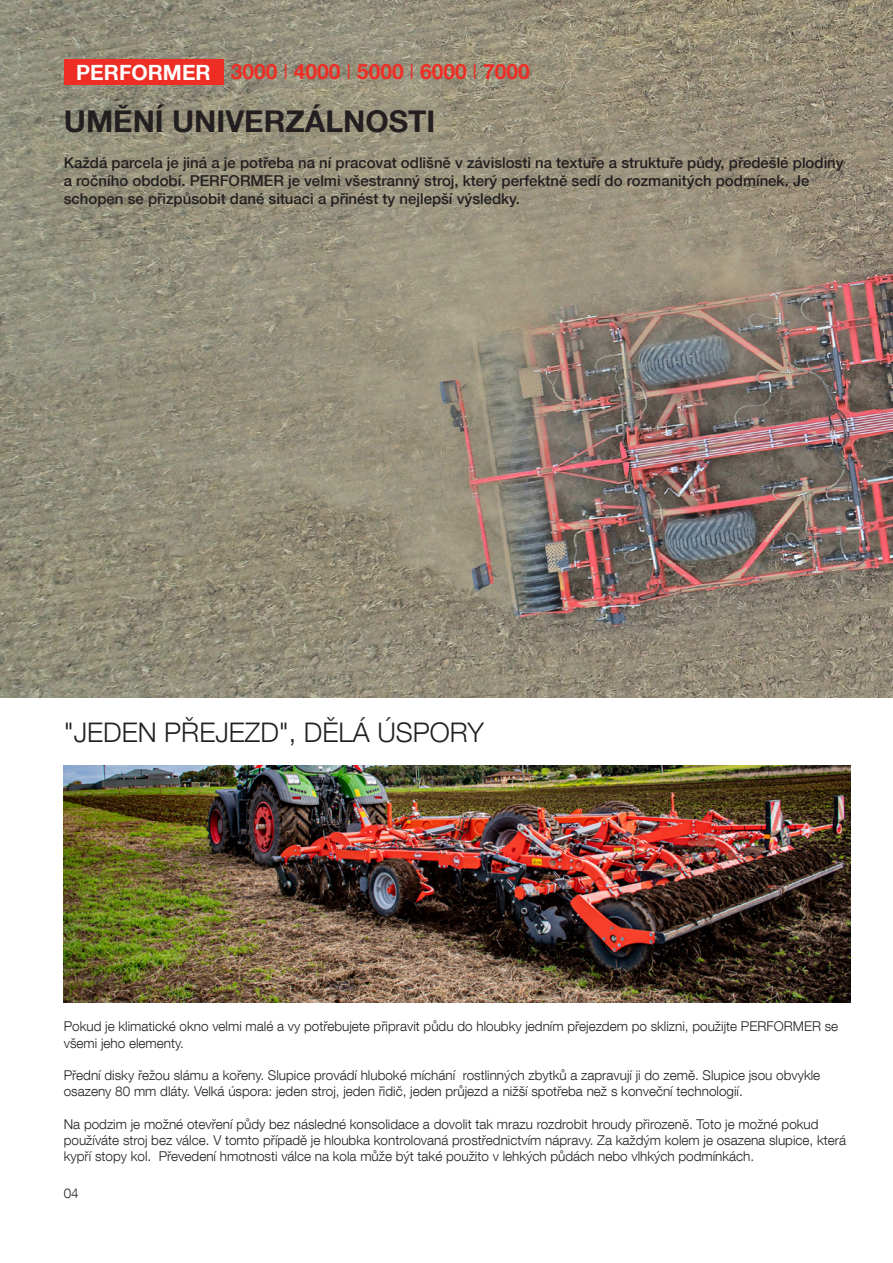
<style>
.page{position:relative;width:893px;height:1263px;background:#fff}
.page>*{position:absolute;margin:0;border:0;box-sizing:border-box;transform-origin:0 0}
.t1{font:700 30px "Helvetica Neue LT Com";color:#231f20}
.t2{font:300 27px "Helvetica Neue LT Com";color:#231f20}
.t3{font:700 21px "Helvetica Neue LT Com";color:#ee2e25}
.t4{font:700 21px "Helvetica Neue LT Com";color:#fff}
.t5{font:500 15px/18px "Helvetica Neue LT Com";color:#231f20}
.t6{font:300 13.5px/16.2px "Helvetica Neue LT Com";color:#231f20}
.s1{font-weight:300}
</style>
<div class="page">
<img style="left:0;top:0;width:893px;height:697px">
<img style="left:64px;top:765px;width:786px;height:237px">
<div style="left:64px;top:60px;width:159px;height:25px;background:#ee2e25"></div>
<p class="t4" style="left:76px;top:59px;width:136px">PERFORMER</p>
<p class="t3" style="left:231px;top:59px;width:300px">3000 <span class="s1">I</span> 4000 <span class="s1">I</span> 5000 <span class="s1">I</span> 6000 <span class="s1">I</span> 7000</p>
<p class="t1" style="left:64px;top:102px;width:373px">UMĚNÍ UNIVERZÁLNOSTI</p>
<p class="t5" style="left:64px;top:154px;width:781px">Každá parcela je jiná a je potřeba na ní pracovat odlišně v závislosti na textuře a struktuře půdy, předešlé plodiny a ročního období. PERFORMER je velmi všestranný stroj, který perfektně sedí do rozmanitých podmínek. Je schopen se přizpůsobit dané situaci a přinést ty nejlepší výsledky.</p>
<p class="t2" style="left:64px;top:716px;width:422px">"JEDEN PŘEJEZD", DĚLÁ ÚSPORY</p>
<p class="t6" style="left:64px;top:1018px;width:776px">Pokud je klimatické okno velmi malé a vy potřebujete připravit půdu do hloubky jedním přejezdem po sklizni, použijte PERFORMER se všemi jeho elementy.</p>
<p class="t6" style="left:64px;top:1067px;width:758px">Přední disky řežou slámu a kořeny. Slupice provádí hluboké míchání rostlinných zbytků a zapravují ji do země. Slupice jsou obvykle osazeny 80 mm dláty. Velká úspora: jeden stroj, jeden řidič, jeden průjezd a nižší spotřeba než s konveční technologií.</p>
<p class="t6" style="left:64px;top:1115px;width:784px">Na podzim je možné otevření půdy bez následné konsolidace a dovolit tak mrazu rozdrobit hroudy přirozeně. Toto je možné pokud používáte stroj bez válce. V tomto případě je hloubka kontrolovaná prostřednictvím nápravy. Za každým kolem je osazena slupice, která kypří stopy kol. Převedení hmotnosti válce na kola může být také použito v lehkých půdách nebo vlhkých podmínkách.</p>
<p class="t6" style="left:64px;top:1185px;width:16px">04</p>
</div>
